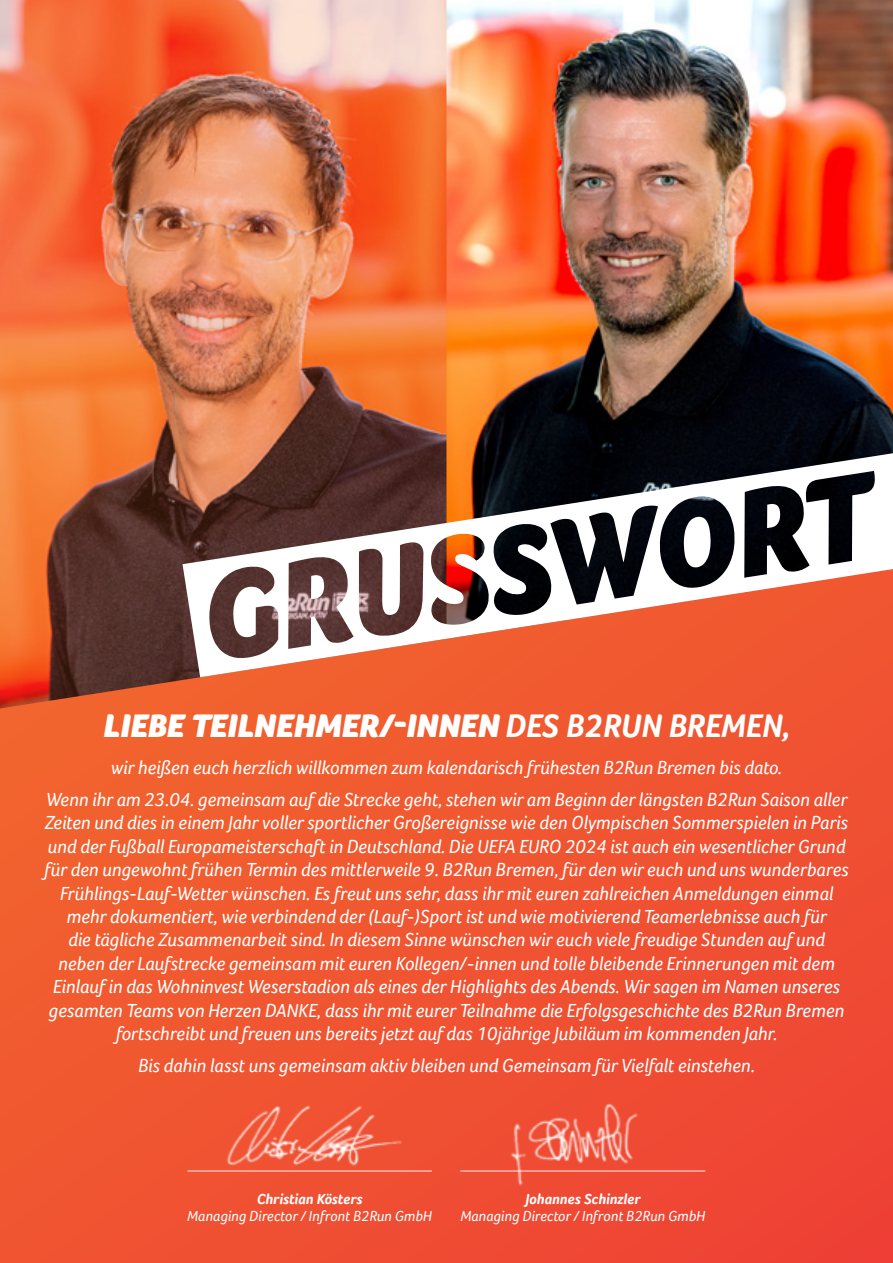
<style>
.page{position:relative;width:893px;height:1263px;background:#fff}
.page>*{position:absolute;margin:0;border:0;box-sizing:border-box;transform-origin:0 0}
.t1{font:italic 900 33.6px "Foco";color:#fff}
.t2{font:italic 19.5px/23.4px "Foco";letter-spacing:-.005em;color:#fff;text-align:center}
.t3{font:italic 15px/16.5px "Foco";color:#fff;text-align:center}
.t4{font:italic 700 15px "Foco";color:#fff}
.s1{font-weight:700}
</style>
<div class="page">
<div style="left:0;top:0;width:893px;height:1263px;background:linear-gradient(to right,#f15e2f,#ef4a33)"></div>
<img style="left:0;top:0;width:837px;height:709px">
<img style="left:446px;top:0;width:447px;height:443px">
<svg style="left:182px;top:443px;width:711px;height:234px"></svg>
<img style="left:193px;top:1083px;width:234px;height:117px">
<hr style="left:188px;top:1170px;width:243px;height:2px;background:#fff">
<hr style="left:461px;top:1170px;width:244px;height:2px;background:#fff">
<img style="left:482px;top:1084px;width:170px;height:117px">
<p class="t1" style="left:103px;top:706px;width:689px">LIEBE TEILNEHMER/-INNEN <span class="s1">DES B2RUN BREMEN,</span></p>
<p class="t2" style="left:111px;top:756px;width:673px">wir heißen euch herzlich willkommen zum kalendarisch frühesten B2Run Bremen bis dato.</p>
<p class="t2" style="left:44px;top:787px;width:806px">Wenn ihr am 23.04. gemeinsam auf die Strecke geht, stehen wir am Beginn der längsten B2Run Saison aller Zeiten und dies in einem Jahr voller sportlicher Großereignisse wie den Olympischen Sommerspielen in Paris und der Fußball Europameisterschaft in Deutschland. Die UEFA EURO 2024 ist auch ein wesentlicher Grund für den ungewohnt frühen Termin des mittlerweile 9. B2Run Bremen, für den wir euch und uns wunderbares Frühlings-Lauf-Wetter wünschen. Es freut uns sehr, dass ihr mit euren zahlreichen Anmeldungen einmal mehr dokumentiert, wie verbindend der (Lauf-)Sport ist und wie motivierend Teamerlebnisse auch für<br>die tägliche Zusammenarbeit sind. In diesem Sinne wünschen wir euch viele freudige Stunden auf und neben der Laufstrecke gemeinsam mit euren Kollegen/-innen und tolle bleibende Erinnerungen mit dem Einlauf in das Wohninvest Weserstadion als eines der Highlights des Abends. Wir sagen im Namen unseres gesamten Teams von Herzen DANKE, dass ihr mit eurer Teilnahme die Erfolgsgeschichte des B2Run Bremen fortschreibt und freuen uns bereits jetzt auf das 10jährige Jubiläum im kommenden Jahr.</p>
<p class="t2" style="left:138px;top:1053px;width:618px">Bis dahin lasst uns gemeinsam aktiv bleiben und Gemeinsam für Vielfalt einstehen.</p>
<p class="t3" style="left:187px;top:1191px;width:246px"><span class="s1">Christian Kösters<br></span>Managing Director / Infront B2Run GmbH</p>
<p class="t4" style="left:525px;top:1190px;width:117px">Johannes Schinzler</p>
<p class="t3" style="left:460px;top:1207px;width:246px">Managing Director / Infront B2Run GmbH</p>
</div>
